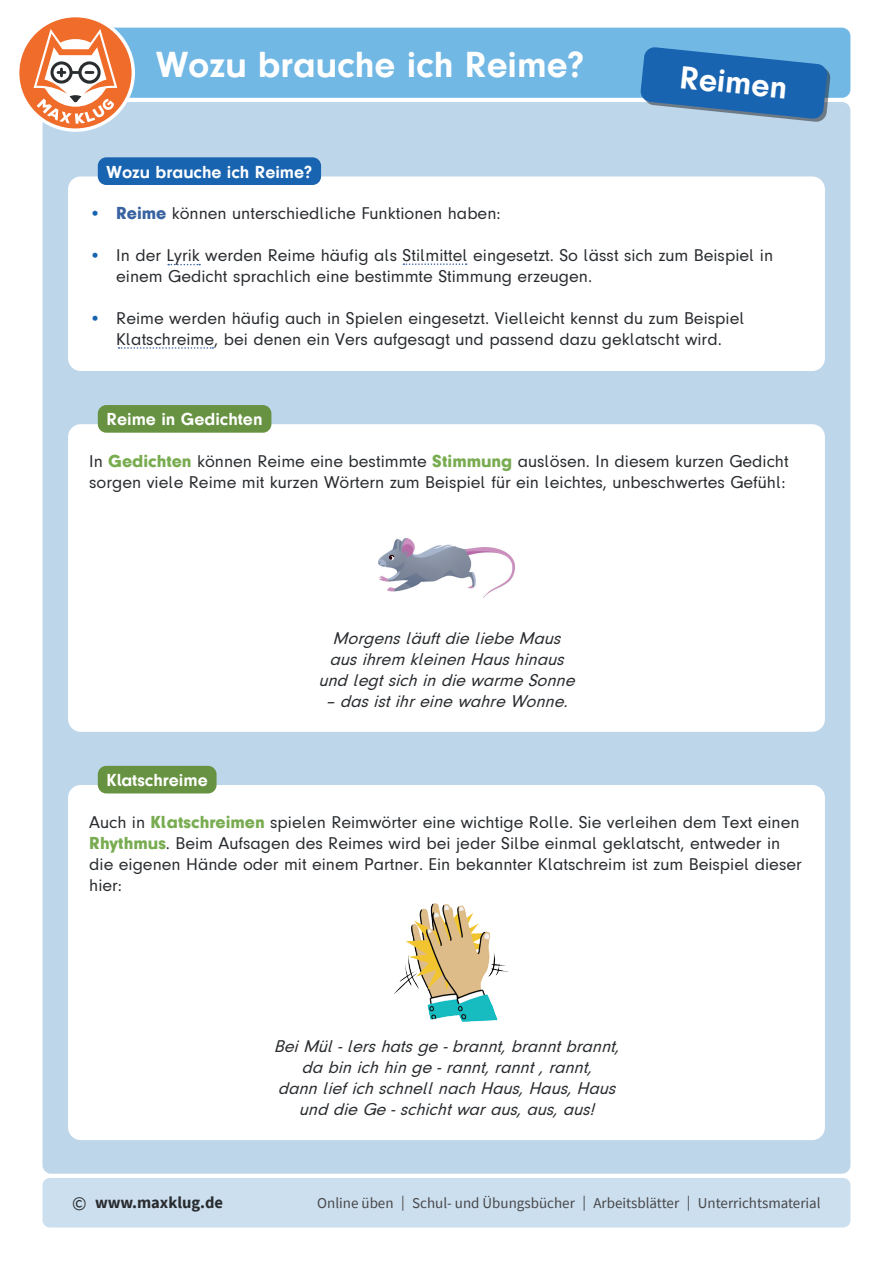
<style>
.page{position:relative;width:893px;height:1263px;background:#fff}
.page>*{position:absolute;margin:0;border:0;box-sizing:border-box;transform-origin:0 0}
.t1{font:700 37.5px "Mk Druckschrift N";color:#fff}
.t2{font:700 33px "Mk Druckschrift N";color:#fff}
.t3{font:18px/21px "Mk Druckschrift N";color:#292c2f}
.t4{font:italic 18px/21px "Mk Druckschrift N";color:#292c2f;text-align:center}
.t5{font:700 18px "Mk Druckschrift N";color:#fff}
.t6{font:700 16.5px "Source Sans Pro";color:#292c2f}
.t7{font:15px "Source Sans Pro";color:#47474a}
.s1{color:#1964b0}
.s2{font-family:"Mk Druckschrift N bl";color:#3962a1}
.s3{font-family:"Mk Druckschrift N bl";color:#79ac51}
.s4{font-weight:400;font-size:19.5px}
</style>
<div class="page">
<div style="left:43px;top:102px;width:807px;height:1072px;background:#bdd6ea;border-radius:9px"></div>
<div style="left:75px;top:28px;width:775px;height:70px;background:#72b8e5;border-radius:9px"></div>
<svg style="left:640px;top:47px;width:191px;height:75px"></svg>
<div style="left:43px;top:1178px;width:807px;height:49px;background:#ccdfee;border-radius:7px"></div>
<svg style="left:19px;top:17px;width:116px;height:115px"></svg>
<div style="left:68px;top:176px;width:757px;height:195px;background:#fff;border-radius:13px"></div>
<div style="left:68px;top:424px;width:757px;height:308px;background:#fff;border-radius:13px"></div>
<div style="left:98px;top:157px;width:223px;height:28px;background:#1964b0;border-radius:9px"></div>
<div style="left:98px;top:405px;width:173px;height:28px;background:#679241;border-radius:9px"></div>
<div style="left:68px;top:785px;width:757px;height:355px;background:#fff;border-radius:13px"></div>
<div style="left:98px;top:766px;width:119px;height:27px;background:#679241;border-radius:9px"></div>
<svg style="left:168px;top:264px;width:32px;height:1px"></svg>
<svg style="left:403px;top:263px;width:64px;height:2px"></svg>
<img style="left:394px;top:903px;width:115px;height:119px">
<img style="left:378px;top:538px;width:136px;height:60px">
<svg style="left:119px;top:347px;width:94px;height:2px"></svg>
<h1 class="t1" style="left:156px;top:43px;width:430px">Wozu brauche ich Reime?</h1>
<p class="t5" style="left:107px;top:162px;width:207px">Wozu brauche ich Reime?</p>
<h2 class="t2" style="left:682px;top:58px;width:109px;rotate:6deg">Reimen</h2>
<p class="t3" style="left:89px;top:203px;width:413px"><span class="s1">•</span> <span class="s2">Reime</span> können unterschiedliche Funktionen haben:</p>
<p class="t3" style="left:116px;top:245px;width:658px;text-indent:-27px"><span class="s1">•</span> In der Lyrik werden Reime häufig als Stilmittel eingesetzt. So lässt sich zum Beispiel in einem Gedicht sprachlich eine bestimmte Stimmung erzeugen.</p>
<p class="t3" style="left:89px;top:308px;width:657px;text-align:center"><span class="s1">•</span> Reime werden häufig auch in Spielen eingesetzt. Vielleicht kennst du zum Beispiel<br>Klatschreime, bei denen ein Vers aufgesagt und passend dazu geklatscht wird.</p>
<p class="t5" style="left:107px;top:409px;width:157px">Reime in Gedichten</p>
<p class="t3" style="left:89px;top:451px;width:701px">In <span class="s3">Gedichten</span> können Reime eine bestimmte <span class="s3">Stimmung</span> auslösen. In diesem kurzen Gedicht sorgen viele Reime mit kurzen Wörtern zum Beispiel für ein leichtes, unbeschwertes Gefühl:</p>
<p class="t4" style="left:318px;top:628px;width:263px">Morgens läuft die liebe Maus ausihrem kleinenHaushinaus und legt sich in die warme Sonne</p>
<p class="t4" style="left:325px;top:691px;width:249px">– das ist ihr eine wahre Wonne.</p>
<p class="t5" style="left:107px;top:770px;width:103px">Klatschreime</p>
<p class="t3" style="left:89px;top:812px;width:714px">Auch in <span class="s3">Klatschreimen</span> spielen Reimwörter eine wichtige Rolle. Sie verleihen dem Text einen <span class="s3">Rhythmus</span>. Beim Aufsagen des Reimes wird bei jeder Silbe einmal geklatscht, entweder in die eigenen Hände oder mit einem Partner. Ein bekannter Klatschreim ist zum Beispiel dieser hier:</p>
<p class="t4" style="left:274px;top:1036px;width:352px">Bei Mül - lers hats ge - brannt, brannt brannt, da bin ich hin ge - rannt, rannt , rannt,<br>dann lief ich schnell nach Haus, Haus, Haus und die Ge - schicht war aus, aus, aus!</p>
<p class="t6" style="left:72px;top:1191px;width:152px"><span class="s4">©</span> www.maxklug.de</p>
<p class="t7" style="left:317px;top:1194px;width:505px">Online üben | Schul- und Übungsbücher | Arbeitsblätter | Unterrichtsmaterial</p>
</div>
